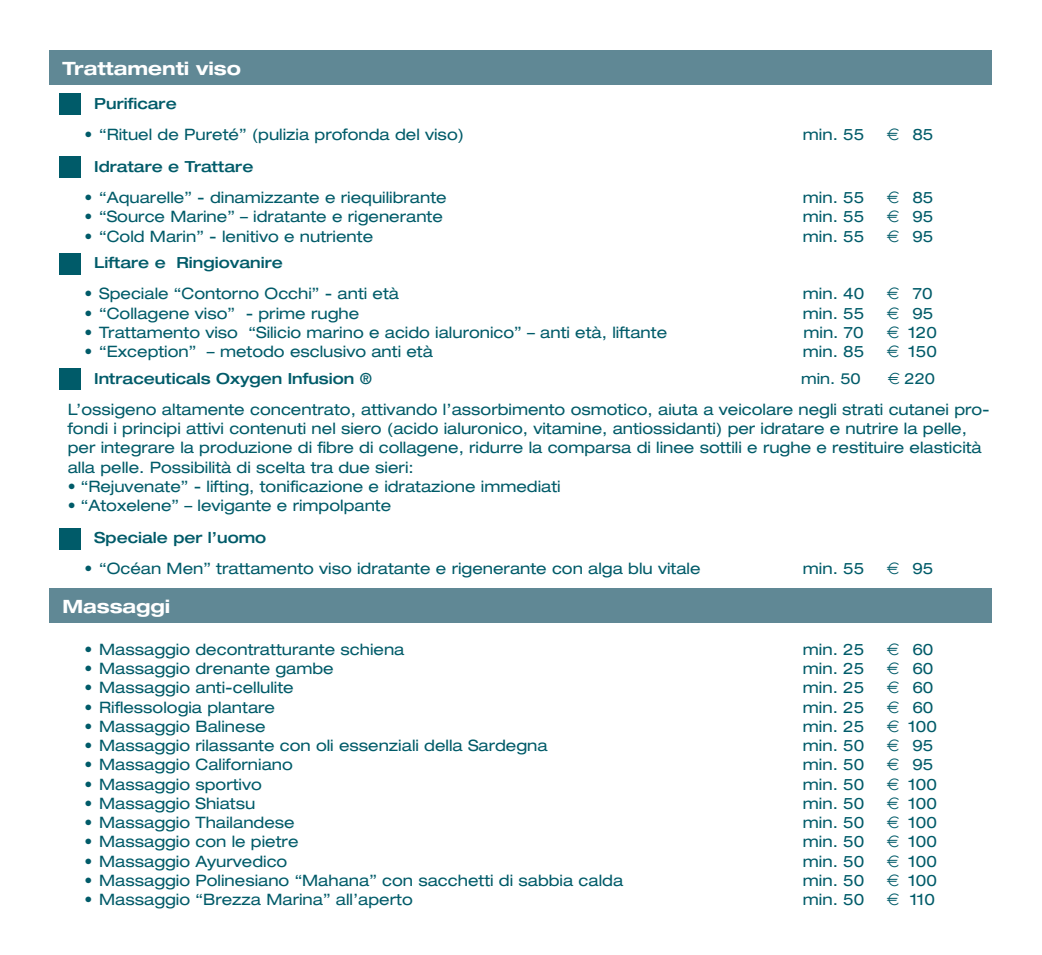
<style>
.page{position:relative;width:1042px;height:955px;background:#fff}
.page>*{position:absolute;margin:0;border:0;box-sizing:border-box;transform-origin:0 0}
.t1{font:700 expanded 18.38px "Helvetica Neue";color:#fff}
.Stile_di_paragrafo_1{font:expanded 15.75px/19.2px "Helvetica Neue";color:#005b69}
.t2{font:500 expanded 15.4px "Helvetica Neue";color:#005b69}
.t3{font:expanded 15.4px "Helvetica Neue";color:#005b69}
.s1{font-family:"Euro Logo";font-stretch:normal}
</style>
<div class="page">
<div style="left:50px;top:50px;width:942px;height:35px;background:#608895"></div>
<div style="left:60px;top:93px;width:21px;height:22px;background:#005b69"></div>
<div style="left:60px;top:156px;width:21px;height:22px;background:#005b69"></div>
<div style="left:60px;top:253px;width:21px;height:21px;background:#005b69"></div>
<div style="left:60px;top:368px;width:21px;height:22px;background:#005b69"></div>
<div style="left:60px;top:528px;width:21px;height:21px;background:#005b69"></div>
<div style="left:50px;top:588px;width:942px;height:35px;background:#608895"></div>
<p class="t1" style="left:62px;top:57px;width:180px">Trattamenti viso</p>
<p class="t2" style="left:94px;top:94px;width:84px">Purificare</p>
<p class="Stile_di_paragrafo_1" style="left:84px;top:125px;width:381px">• “Rituel de Pureté” (pulizia profonda del viso)</p>
<p class="Stile_di_paragrafo_1" style="left:803px;top:125px;width:63px">min. 55</p>
<p class="Stile_di_paragrafo_1" style="left:887px;top:125px;width:48px"><span class="s1">h</span> 85</p>
<p class="t2" style="left:94px;top:157px;width:161px">Idratare e Trattare</p>
<p class="Stile_di_paragrafo_1" style="left:84px;top:188px;width:364px">• “Aquarelle” - dinamizzante e riequilibrante</p>
<p class="Stile_di_paragrafo_1" style="left:803px;top:188px;width:63px">min. 55</p>
<p class="Stile_di_paragrafo_1" style="left:887px;top:188px;width:48px"><span class="s1">h</span> 85</p>
<p class="Stile_di_paragrafo_1" style="left:84px;top:207px;width:360px">• “Source Marine” – idratante e rigenerante</p>
<p class="Stile_di_paragrafo_1" style="left:803px;top:207px;width:63px">min. 55</p>
<p class="Stile_di_paragrafo_1" style="left:887px;top:207px;width:48px"><span class="s1">h</span> 95</p>
<p class="Stile_di_paragrafo_1" style="left:84px;top:226px;width:290px">• “Cold Marin” - lenitivo e nutriente</p>
<p class="Stile_di_paragrafo_1" style="left:803px;top:226px;width:63px">min. 55</p>
<p class="Stile_di_paragrafo_1" style="left:887px;top:226px;width:48px"><span class="s1">h</span> 95</p>
<p class="t2" style="left:94px;top:253px;width:190px">Liftare e Ringiovanire</p>
<p class="Stile_di_paragrafo_1" style="left:84px;top:284px;width:316px">• Speciale “Contorno Occhi” - anti età</p>
<p class="Stile_di_paragrafo_1" style="left:803px;top:284px;width:63px">min. 40</p>
<p class="Stile_di_paragrafo_1" style="left:887px;top:284px;width:47px"><span class="s1">h</span> 70</p>
<p class="Stile_di_paragrafo_1" style="left:84px;top:303px;width:276px">• “Collagene viso” - prime rughe</p>
<p class="Stile_di_paragrafo_1" style="left:803px;top:303px;width:63px">min. 55</p>
<p class="Stile_di_paragrafo_1" style="left:887px;top:303px;width:48px"><span class="s1">h</span> 95</p>
<p class="Stile_di_paragrafo_1" style="left:84px;top:322px;width:584px">• Trattamento viso “Silicio marino e acido ialuronico” – anti età, liftante</p>
<p class="Stile_di_paragrafo_1" style="left:803px;top:322px;width:62px">min. 70</p>
<p class="Stile_di_paragrafo_1" style="left:887px;top:322px;width:52px"><span class="s1">h</span> 120</p>
<p class="Stile_di_paragrafo_1" style="left:84px;top:342px;width:350px">• “Exception” – metodo esclusivo anti età</p>
<p class="Stile_di_paragrafo_1" style="left:803px;top:342px;width:63px">min. 85</p>
<p class="Stile_di_paragrafo_1" style="left:887px;top:342px;width:52px"><span class="s1">h</span> 150</p>
<p class="t2" style="left:94px;top:369px;width:279px">Intraceuticals Oxygen Infusion ®</p>
<p class="t3" style="left:801px;top:369px;width:61px">min. 50</p>
<p class="t3" style="left:887px;top:369px;width:49px"><span class="s1">h</span> 220</p>
<p class="Stile_di_paragrafo_1" style="left:68px;top:399px;width:923px">L’ossigeno altamente concentrato, attivando l’assorbimento osmotico, aiuta a veicolare negli strati cutanei pro&shy;fondi i principi attivi contenuti nel siero (acido ialuronico, vitamine, antiossidanti) per idratare e nutrire la pelle, per integrare la produzione di fibre di collagene, ridurre la comparsa di linee sottili e rughe e restituire elasticità alla pelle. Possibilità di scelta tra due sieri:</p>
<p class="Stile_di_paragrafo_1" style="left:68px;top:476px;width:494px">• “Rejuvenate” - lifting, tonificazione e idratazione immediati</p>
<p class="Stile_di_paragrafo_1" style="left:68px;top:496px;width:325px">• “Atoxelene” – levigante e rimpolpante</p>
<p class="t2" style="left:94px;top:528px;width:174px">Speciale per l’uomo</p>
<p class="Stile_di_paragrafo_1" style="left:84px;top:559px;width:618px">• “Océan Men” trattamento viso idratante e rigenerante con alga blu vitale</p>
<p class="Stile_di_paragrafo_1" style="left:803px;top:559px;width:63px">min. 55</p>
<p class="Stile_di_paragrafo_1" style="left:887px;top:559px;width:48px"><span class="s1">h</span> 95</p>
<p class="t1" style="left:62px;top:595px;width:109px">Massaggi</p>
<p class="Stile_di_paragrafo_1" style="left:84px;top:639px;width:322px">• Massaggio decontratturante schiena</p>
<p class="Stile_di_paragrafo_1" style="left:803px;top:639px;width:63px">min. 25</p>
<p class="Stile_di_paragrafo_1" style="left:887px;top:639px;width:48px"><span class="s1">h</span> 60</p>
<p class="Stile_di_paragrafo_1" style="left:84px;top:659px;width:251px">• Massaggio drenante gambe</p>
<p class="Stile_di_paragrafo_1" style="left:803px;top:659px;width:63px">min. 25</p>
<p class="Stile_di_paragrafo_1" style="left:887px;top:659px;width:48px"><span class="s1">h</span> 60</p>
<p class="Stile_di_paragrafo_1" style="left:84px;top:678px;width:211px">• Massaggio anti-cellulite</p>
<p class="Stile_di_paragrafo_1" style="left:803px;top:678px;width:63px">min. 25</p>
<p class="Stile_di_paragrafo_1" style="left:887px;top:678px;width:48px"><span class="s1">h</span> 60</p>
<p class="Stile_di_paragrafo_1" style="left:84px;top:697px;width:192px">• Riflessologia plantare</p>
<p class="Stile_di_paragrafo_1" style="left:803px;top:697px;width:63px">min. 25</p>
<p class="Stile_di_paragrafo_1" style="left:887px;top:697px;width:48px"><span class="s1">h</span> 60</p>
<p class="Stile_di_paragrafo_1" style="left:84px;top:716px;width:183px">• Massaggio Balinese</p>
<p class="Stile_di_paragrafo_1" style="left:803px;top:716px;width:63px">min. 25</p>
<p class="Stile_di_paragrafo_1" style="left:887px;top:716px;width:52px"><span class="s1">h</span> 100</p>
<p class="Stile_di_paragrafo_1" style="left:84px;top:736px;width:465px">• Massaggio rilassante con oli essenziali della Sardegna</p>
<p class="Stile_di_paragrafo_1" style="left:803px;top:736px;width:63px">min. 50</p>
<p class="Stile_di_paragrafo_1" style="left:887px;top:736px;width:48px"><span class="s1">h</span> 95</p>
<p class="Stile_di_paragrafo_1" style="left:84px;top:755px;width:210px">• Massaggio Californiano</p>
<p class="Stile_di_paragrafo_1" style="left:803px;top:755px;width:63px">min. 50</p>
<p class="Stile_di_paragrafo_1" style="left:887px;top:755px;width:48px"><span class="s1">h</span> 95</p>
<p class="Stile_di_paragrafo_1" style="left:84px;top:774px;width:179px">• Massaggio sportivo</p>
<p class="Stile_di_paragrafo_1" style="left:803px;top:774px;width:63px">min. 50</p>
<p class="Stile_di_paragrafo_1" style="left:887px;top:774px;width:52px"><span class="s1">h</span> 100</p>
<p class="Stile_di_paragrafo_1" style="left:84px;top:793px;width:172px">• Massaggio Shiatsu</p>
<p class="Stile_di_paragrafo_1" style="left:803px;top:793px;width:63px">min. 50</p>
<p class="Stile_di_paragrafo_1" style="left:887px;top:793px;width:52px"><span class="s1">h</span> 100</p>
<p class="Stile_di_paragrafo_1" style="left:84px;top:813px;width:212px">• Massaggio Thailandese</p>
<p class="Stile_di_paragrafo_1" style="left:803px;top:813px;width:63px">min. 50</p>
<p class="Stile_di_paragrafo_1" style="left:887px;top:813px;width:52px"><span class="s1">h</span> 100</p>
<p class="Stile_di_paragrafo_1" style="left:84px;top:832px;width:216px">• Massaggio con le pietre</p>
<p class="Stile_di_paragrafo_1" style="left:803px;top:832px;width:63px">min. 50</p>
<p class="Stile_di_paragrafo_1" style="left:887px;top:832px;width:52px"><span class="s1">h</span> 100</p>
<p class="Stile_di_paragrafo_1" style="left:84px;top:851px;width:205px">• Massaggio Ayurvedico</p>
<p class="Stile_di_paragrafo_1" style="left:803px;top:851px;width:63px">min. 50</p>
<p class="Stile_di_paragrafo_1" style="left:887px;top:851px;width:52px"><span class="s1">h</span> 100</p>
<p class="Stile_di_paragrafo_1" style="left:84px;top:870px;width:540px">• Massaggio Polinesiano “Mahana” con sacchetti di sabbia calda</p>
<p class="Stile_di_paragrafo_1" style="left:803px;top:870px;width:63px">min. 50</p>
<p class="Stile_di_paragrafo_1" style="left:887px;top:870px;width:52px"><span class="s1">h</span> 100</p>
<p class="Stile_di_paragrafo_1" style="left:84px;top:890px;width:330px">• Massaggio “Brezza Marina” all’aperto</p>
<p class="Stile_di_paragrafo_1" style="left:803px;top:890px;width:63px">min. 50</p>
<p class="Stile_di_paragrafo_1" style="left:887px;top:890px;width:50px"><span class="s1">h</span> 110</p>
</div>
